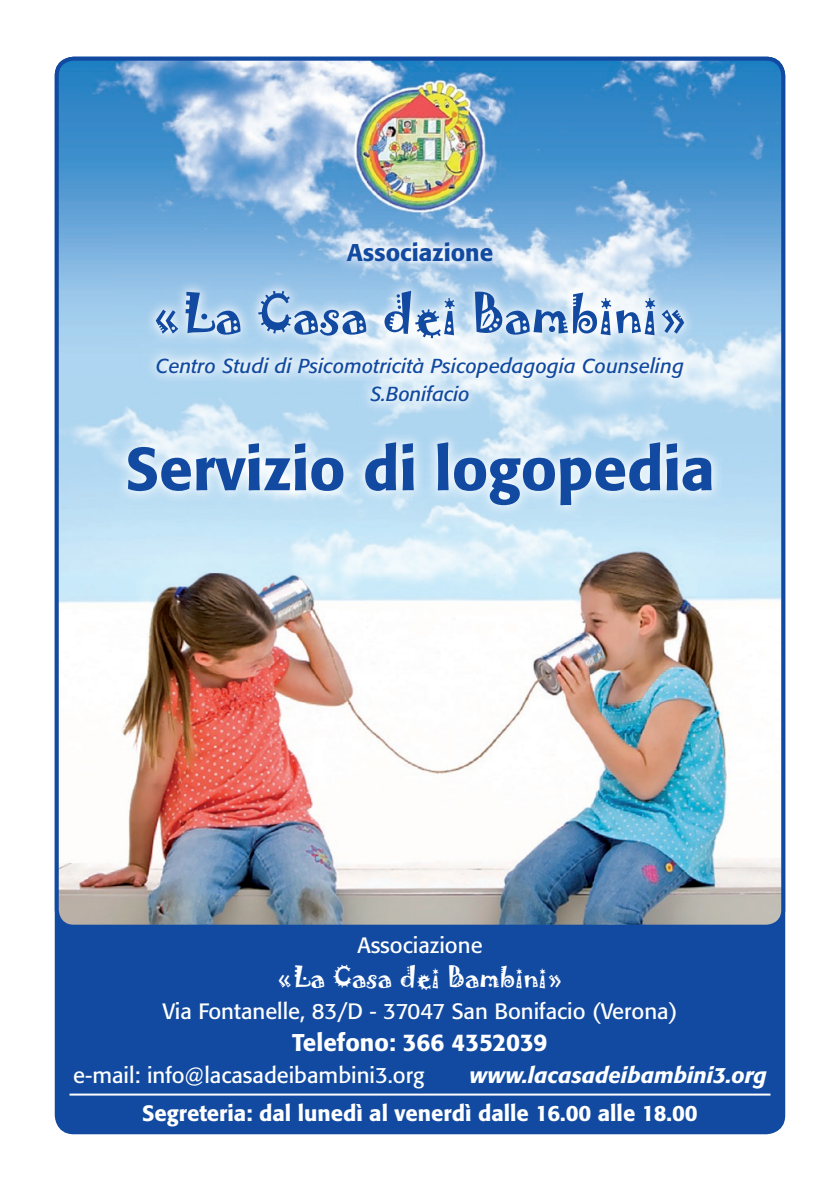
<style>
.page{position:relative;width:840px;height:1191px;background:#fff}
.page>*{position:absolute;margin:0;border:0;box-sizing:border-box;transform-origin:0 0}
.t1{font:500 60px "Formata";color:#114aa0}
.t2{font:60px "Jokerman Std";color:#114aa0}
.t3{font:32px "Jokerman Std";color:#fff}
.t4{font:500 24px "Formata";color:#fff}
.t5{font:500 24px "Formata";color:#114aa0}
.t6{font:22px "Formata";color:#fff}
.t7{font:500 22px "Formata";color:#fff}
.t8{font:italic 500 22px "Formata";color:#fff}
.t9{font:italic 20px/28.8px "Formata";letter-spacing:.01em;color:#114aa0;text-align:center}
</style>
<div class="page">
<div style="left:57px;top:59px;width:725px;height:1073px;background:#114aa0;border-radius:17px"></div>
<img style="left:57px;top:59px;width:725px;height:864px">
<div style="left:55px;top:57px;width:729px;height:871px;border:4px solid #114aa0;border-radius:17px"></div>
<img style="left:114px;top:228px;width:607px;height:286px">
<img style="left:347px;top:78px;width:141px;height:141px">
<hr style="left:69px;top:1093px;width:701px;height:2px;background:#fff">
<p class="t5" style="left:346px;top:237px;width:148px">Associazione</p>
<h1 class="t2" style="left:152px;top:278px;width:537px">«La Casa dei Bambini»</h1>
<p class="t9" style="left:156px;top:351px;width:529px">Centro Studi di Psicomotricità Psicopedagogia Counseling<br>S.Bonifacio</p>
<h1 class="t1" style="left:125px;top:432px;width:590px">Servizio di logopedia</h1>
<p class="t6" style="left:357px;top:932px;width:127px">Associazione</p>
<h2 class="t3" style="left:277px;top:958px;width:287px">«La Casa dei Bambini»</h2>
<p class="t6" style="left:162px;top:998px;width:516px">Via Fontanelle, 83/D - 37047 San Bonifacio (Verona)</p>
<p class="t4" style="left:292px;top:1028px;width:257px">Telefono: 366 4352039</p>
<p class="t6" style="left:73px;top:1062px;width:353px">e-mail: info@lacasadeibambini3.org</p>
<p class="t8" style="left:469px;top:1062px;width:298px">www.lacasadeibambini3.org</p>
<p class="t7" style="left:142px;top:1099px;width:556px">Segreteria: dal lunedì al venerdì dalle 16.00 alle 18.00</p>
</div>
